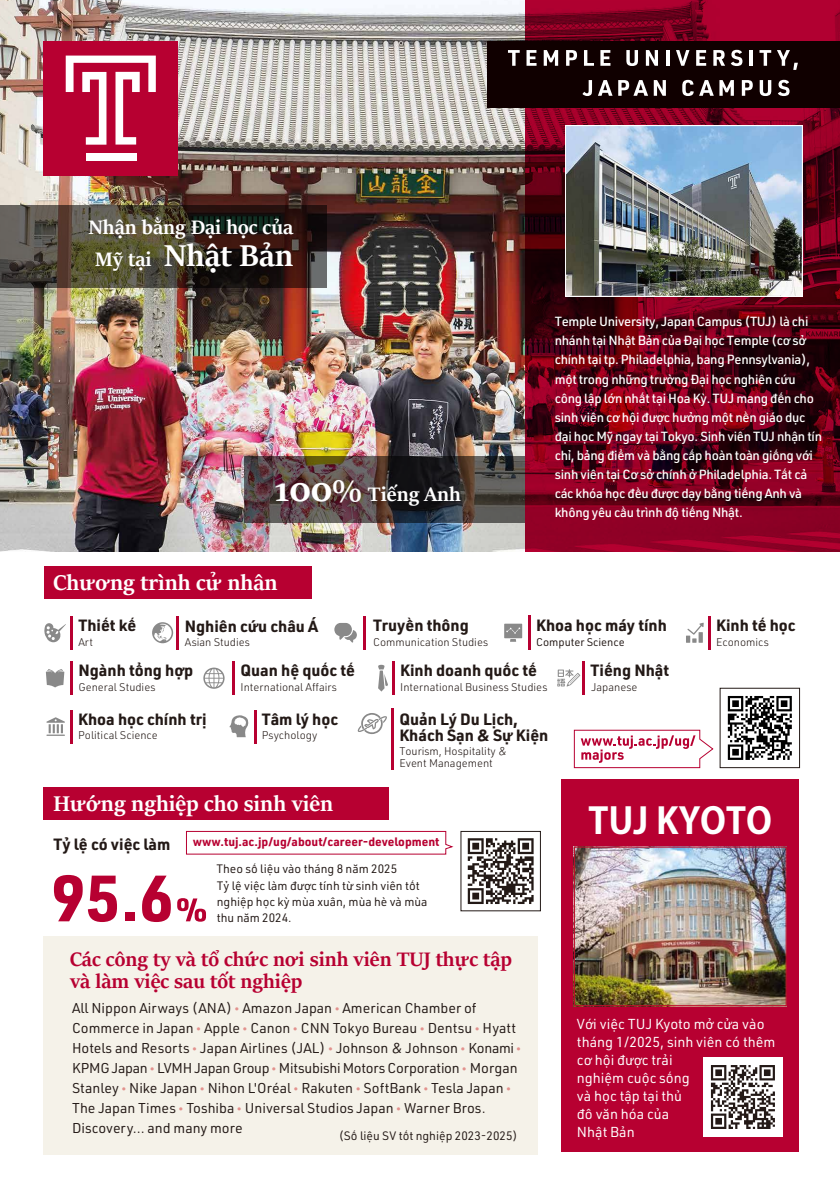
<style>
.page{position:relative;width:840px;height:1191px;background:#fff}
.page>*{position:absolute;margin:0;border:0;box-sizing:border-box;transform-origin:0 0}
.t1{font:700 64px "URWDIN";color:#b70031}
.t2{font:700 36px "Koz Go Pr 6 N";color:#fff}
.t3{font:700 34px "Sitka Banner";color:#fff}
.t4{font:700 24px "Sitka Banner";color:#fff}
.t5{font:700 22px/22px "Sitka Banner";color:#b70031}
.t6{font:700 22px "Sitka Banner";color:#fff}
.t7{font:700 16px/16px "URWDIN";color:#231916}
.t8{font:14.2px/18px "URWDIN";color:#fff}
.t9{font:14px/20px "URWDIN";color:#231916}
.t10{font:500 13px/19px "URWDIN";letter-spacing:-.02em;color:#fff}
.t11{font:12px/16px "URWDIN";color:#231916}
.t12{font:700 12px "URWDIN";color:#b70031}
.t13{font:700 12px "URWDIN";color:#fff}
.t14{font:300 11px/12px "URWDIN";color:#231916}
.t15{font:11px "URWDIN";color:#231916}
.s1{font-size:22px}
.s2{font-size:40px}
.s3{font-size:32px}
.s4{font-family:"Koz Go Pr 6 N";color:#e2928e}
</style>
<div class="page">
<div style="left:44px;top:935px;width:494px;height:219px;background:#f5f2e9"></div>
<svg style="left:467px;top:838px;width:66px;height:66px"></svg>
<svg style="left:177px;top:898px;width:29px;height:23px"></svg>
<img style="left:0;top:0;width:524px;height:552px">
<svg style="left:524px;top:0;width:315px;height:552px;background:#6b031c"></svg>
<div style="left:44px;top:41px;width:134px;height:134px;background:#b70031"></div>
<svg style="left:66px;top:56px;width:90px;height:89px"></svg>
<div style="left:86px;top:153px;width:50px;height:8px;background:#fff"></div>
<div style="left:487px;top:41px;width:352px;height:66px;background:#100000"></div>
<svg style="left:0;top:205px;width:326px;height:82px;background:#40372b"></svg>
<svg style="left:508px;top:50px;width:11px;height:16px"></svg>
<svg style="left:526px;top:50px;width:10px;height:16px"></svg>
<svg style="left:543px;top:50px;width:15px;height:16px"></svg>
<svg style="left:566px;top:50px;width:10px;height:16px"></svg>
<svg style="left:584px;top:50px;width:9px;height:16px"></svg>
<svg style="left:600px;top:50px;width:10px;height:16px"></svg>
<svg style="left:626px;top:50px;width:11px;height:16px"></svg>
<svg style="left:645px;top:50px;width:12px;height:16px"></svg>
<svg style="left:666px;top:50px;width:3px;height:16px"></svg>
<svg style="left:676px;top:50px;width:13px;height:16px"></svg>
<svg style="left:696px;top:50px;width:9px;height:16px"></svg>
<svg style="left:713px;top:50px;width:11px;height:16px"></svg>
<svg style="left:730px;top:50px;width:12px;height:16px"></svg>
<svg style="left:749px;top:50px;width:3px;height:16px"></svg>
<svg style="left:759px;top:50px;width:11px;height:16px"></svg>
<svg style="left:777px;top:50px;width:20px;height:20px"></svg>
<svg style="left:582px;top:80px;width:9px;height:16px"></svg>
<svg style="left:598px;top:80px;width:14px;height:16px"></svg>
<svg style="left:618px;top:80px;width:29px;height:16px"></svg>
<svg style="left:653px;top:80px;width:12px;height:16px"></svg>
<svg style="left:682px;top:80px;width:31px;height:16px"></svg>
<svg style="left:719px;top:80px;width:14px;height:16px"></svg>
<svg style="left:741px;top:80px;width:11px;height:16px"></svg>
<svg style="left:759px;top:80px;width:11px;height:16px"></svg>
<svg style="left:778px;top:80px;width:11px;height:16px"></svg>
<img style="left:567px;top:128px;width:232px;height:166px">
<div style="left:564px;top:125px;width:238px;height:172px;border:2px solid #fff"></div>
<svg style="left:244px;top:456px;width:280px;height:67px;background:#473b3a"></svg>
<svg style="left:186px;top:830px;width:268px;height:25px"></svg>
<hr style="left:708px;top:616px;width:2px;height:33px;background:#b70031">
<svg style="left:686px;top:622px;width:17px;height:21px"></svg>
<hr style="left:363px;top:616px;width:2px;height:33px;background:#b70031">
<svg style="left:334px;top:623px;width:22px;height:19px"></svg>
<hr style="left:71px;top:616px;width:2px;height:33px;background:#b70031">
<svg style="left:44px;top:623px;width:22px;height:19px"></svg>
<hr style="left:177px;top:616px;width:2px;height:33px;background:#b70031">
<svg style="left:152px;top:622px;width:21px;height:21px"></svg>
<hr style="left:528px;top:615px;width:2px;height:35px;background:#b70031">
<svg style="left:504px;top:623px;width:18px;height:19px"></svg>
<hr style="left:392px;top:661px;width:2px;height:34px;background:#b70031">
<svg style="left:378px;top:665px;width:10px;height:26px"></svg>
<hr style="left:71px;top:661px;width:2px;height:34px;background:#b70031">
<svg style="left:46px;top:669px;width:18px;height:18px"></svg>
<hr style="left:233px;top:661px;width:2px;height:34px;background:#b70031">
<svg style="left:203px;top:667px;width:21px;height:22px"></svg>
<hr style="left:70px;top:710px;width:2px;height:33px;background:#b70031">
<svg style="left:46px;top:717px;width:19px;height:19px"></svg>
<hr style="left:582px;top:661px;width:2px;height:34px;background:#b70031">
<svg style="left:557px;top:669px;width:23px;height:17px"></svg>
<hr style="left:254px;top:710px;width:2px;height:33px;background:#b70031">
<svg style="left:229px;top:715px;width:19px;height:22px"></svg>
<hr style="left:391px;top:708px;width:2px;height:62px;background:#b70031">
<svg style="left:357px;top:713px;width:30px;height:21px"></svg>
<div style="left:44px;top:566px;width:267px;height:32px;background:#b70031"></div>
<div style="left:44px;top:787px;width:345px;height:32px;background:#b70031"></div>
<svg style="left:727px;top:696px;width:64px;height:64px"></svg>
<svg style="left:573px;top:729px;width:140px;height:39px"></svg>
<div style="left:719px;top:687px;width:80px;height:81px;border:1px solid #231916"></div>
<div style="left:561px;top:779px;width:237px;height:373px;background:#b70031"></div>
<div style="left:702px;top:1057px;width:80px;height:79px;background:#fff"></div>
<svg style="left:710px;top:1065px;width:64px;height:64px"></svg>
<img style="left:575px;top:848px;width:209px;height:156px">
<div style="left:573px;top:846px;width:213px;height:160px;border:1px solid #bc112b"></div>
<h3 class="t6" style="left:88px;top:211px;width:206px">Nhận bằng Đại học của</h3>
<h3 class="t3" style="left:95px;top:231px;width:199px"><span class="s1">Mỹ tại</span> Nhật Bản</h3>
<h3 class="t6" style="left:274px;top:478px;width:188px"><span class="s2">100</span><span class="s3">%</span> Tiếng Anh</h3>
<h3 class="t4" style="left:53px;top:565px;width:225px">Chương trình cử nhân</h3>
<p class="t10" style="left:554px;top:312px;width:269px">Temple University, Japan Campus (TUJ) là chi nhánh tại Nhật Bản của Đại học Temple (cơ sở chính tại tp. Philadelphia, bang Pennsylvania), một trong những trường Đại học nghiên cứu công lập lớn nhất tại Hoa Kỳ. TUJ mang đến cho sinh viên cơ hội được hưởng một nền giáo dục đại học Mỹ ngay tại Tokyo. Sinh viên TUJ nhận tín chỉ, bảng điểm và bằng cấp hoàn toàn giống với sinh viên tại Cơ sở chính ở Philadelphia. Tất cả các khóa học đều được dạy bằng tiếng Anh và không yêu cầu trình độ tiếng Nhật.</p>
<p class="t7" style="left:78px;top:616px;width:59px">Thiết kế</p>
<p class="t7" style="left:184px;top:617px;width:135px">Nghiên cứu châu Á</p>
<p class="t14" style="left:184px;top:636px;width:67px">Asian Studies</p>
<p class="t15" style="left:536px;top:634px;width:90px">Computer Science</p>
<p class="t7" style="left:373px;top:616px;width:97px">Truyền thông</p>
<p class="t7" style="left:715px;top:616px;width:81px">Kinh tế học</p>
<p class="t7" style="left:536px;top:616px;width:132px">Khoa học máy tính</p>
<p class="t14" style="left:78px;top:635px;width:16px">Art</p>
<p class="t14" style="left:373px;top:635px;width:117px">Communication Studies</p>
<p class="t14" style="left:715px;top:635px;width:54px">Economics</p>
<p class="t7" style="left:78px;top:662px;width:116px">Ngành tổng hợp</p>
<p class="t7" style="left:400px;top:662px;width:138px">Kinh doanh quốc tế</p>
<p class="t14" style="left:78px;top:680px;width:79px">General Studies</p>
<p class="t14" style="left:240px;top:680px;width:98px">International Affairs</p>
<p class="t7" style="left:240px;top:662px;width:116px">Quan hệ quốc tế</p>
<p class="t14" style="left:400px;top:680px;width:149px">International Business Studies</p>
<p class="t7" style="left:78px;top:710px;width:130px">Khoa học chính trị</p>
<p class="t14" style="left:78px;top:729px;width:81px">Political Science</p>
<p class="t7" style="left:262px;top:710px;width:78px">Tâm lý học</p>
<p class="t7" style="left:399px;top:710px;width:150px">Quản Lý Du Lịch,<br>Khách Sạn &amp; Sự Kiện</p>
<p class="t14" style="left:399px;top:745px;width:109px">Tourism, Hospitality &amp;<br>Event Management</p>
<p class="t14" style="left:262px;top:729px;width:57px">Psychology</p>
<h3 class="t4" style="left:53px;top:786px;width:281px">Hướng nghiệp cho sinh viên</h3>
<p class="t7" style="left:53px;top:835px;width:118px">Tỷ lệ có việc làm</p>
<h1 class="t1" style="left:51px;top:854px;width:124px">95.6</h1>
<p class="t12" style="left:193px;top:833px;width:248px">www.tuj.ac.jp/ug/about/career-development</p>
<p class="t11" style="left:216px;top:860px;width:182px">Theo số liệu vào tháng 8 năm 2025</p>
<p class="t11" style="left:217px;top:877px;width:212px">Tỷ lệ việc làm được tính từ sinh viên tốt nghiệp học kỳ mùa xuân, mùa hè và mùa thu năm 2024.</p>
<h3 class="t5" style="left:70px;top:946px;width:443px">Các công ty và tổ chức nơi sinh viên TUJ thực tập và làm việc sau tốt nghiệp</h3>
<p class="t9" style="left:72px;top:998px;width:450px">All Nippon Airways (ANA) <span class="s4">•</span> Amazon Japan <span class="s4">•</span> American Chamber of Commerce in Japan <span class="s4">•</span> Apple <span class="s4">•</span> Canon <span class="s4">•</span> CNN Tokyo Bureau <span class="s4">•</span> Dentsu <span class="s4">•</span> Hyatt Hotels and Resorts <span class="s4">•</span> Japan Airlines (JAL) <span class="s4">•</span> Johnson &amp; Johnson <span class="s4">•</span> Konami <span class="s4">• </span>KPMG Japan <span class="s4">•</span> LVMH Japan Group <span class="s4">•</span> Mitsubishi Motors Corporation <span class="s4">•</span> Morgan Stanley <span class="s4">•</span> Nike Japan <span class="s4">•</span> Nihon L'Oréal <span class="s4">•</span> Rakuten <span class="s4">•</span> SoftBank <span class="s4">•</span> Tesla Japan <span class="s4">• </span>The Japan Times <span class="s4">•</span> Toshiba <span class="s4">•</span> Universal Studios Japan <span class="s4">•</span> Warner Bros.<br>Discovery... and many more</p>
<p class="t11" style="left:338px;top:1127px;width:180px">(Số liệu SV tốt nghiệp 2023-2025)</p>
<p class="t7" style="left:590px;top:662px;width:80px">Tiếng Nhật</p>
<p class="t14" style="left:591px;top:680px;width:47px">Japanese</p>
<h2 class="t2" style="left:588px;top:797px;width:185px">TUJ KYOTO</h2>
<p class="t8" style="left:576px;top:1015px;width:200px">Với việc TUJ Kyoto mở cửa vào tháng 1/2025, sinh viên có thêm cơ hội được trải<br>nghiệm cuộc sống<br>và học tập tại thủ<br>đô văn hóa của<br>Nhật Bản</p>
<p class="t13" style="left:578px;top:1112px;width:113px">www.tuj.ac.jp/kyoto</p>
</div>
